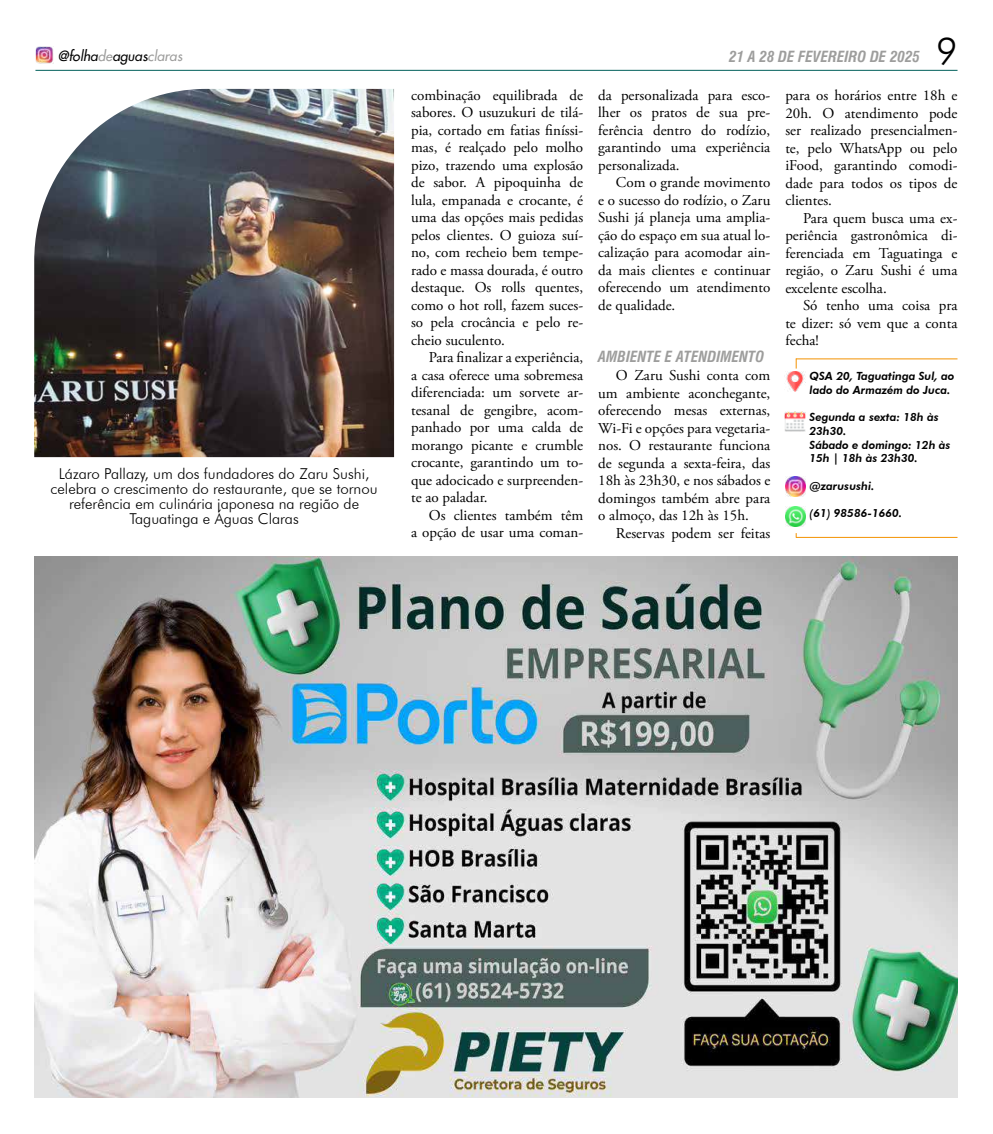
<style>
.page{position:relative;width:993px;height:1134px;background:#fff}
.page>*{position:absolute;margin:0;border:0;box-sizing:border-box;transform-origin:0 0}
.t1{font:300 37px "Futura BT";color:#000}
.t2{font:15px/17.5px "Adobe Garamond Pro";color:#000;text-align:justify}
.t3{font:300 15px/15px "Futura BT";color:#000;text-align:center}
.t4{font:italic 700 condensed 15px "Swiss 721 BT";color:#9d9d9c}
.t5{font:italic 13.75px "Futura 2";color:#000}
.t6{font:italic 800 11.25px/13.8px "Futura BT";color:#000}
.s1{color:#9d9d9c}
</style>
<div class="page">
<hr style="left:35px;top:70px;width:922px;height:1px;background:#00605b">
<img style="left:35px;top:46px;width:18px;height:18px">
<img style="left:34px;top:556px;width:923px;height:541px">
<img style="left:785px;top:507px;width:20px;height:20px">
<img style="left:785px;top:476px;width:20px;height:21px">
<hr style="left:795px;top:359px;width:162px;height:1px;background:#f39200">
<img style="left:784px;top:411px;width:20px;height:20px">
<img style="left:34px;top:89px;width:360px;height:368px">
<hr style="left:795px;top:537px;width:162px;height:1px;background:#f39200">
<img style="left:786px;top:371px;width:18px;height:20px">
<p class="t5" style="left:58px;top:47px;width:126px">@folha<span class="s1">de</span>aguas<span class="s1">claras</span></p>
<p class="t4" style="left:728px;top:48px;width:192px">21 A 28 DE FEVEREIRO DE 2025</p>
<h1 class="t1" style="left:935px;top:28px;width:23px">9</h1>
<p class="t3" style="left:51px;top:466px;width:328px">Lázaro Pallazy, um dos fundadores do Zaru Sushi, celebra o crescimento do restaurante, que se tornou referência em culinária japonesa na região de Taguatinga e Águas Claras</p>
<p class="t2" style="left:411px;top:87px;width:174px">combinação equilibrada de sabores. O usuzukuri de tilá&shy;pia, cortado em fatias finíssi&shy;mas, é realçado pelo molho pizo, trazendo uma explosão de sabor. A pipoquinha de lula, empanada e crocante, é uma das opções mais pedidas pelos clientes. O guioza suí&shy;no, com recheio bem tempe&shy;rado e massa dourada, é outro destaque. Os rolls quentes, como o hot roll, fazem suces&shy;so pela crocância e pelo re&shy;cheio suculento.</p>
<p class="t2" style="left:411px;top:349px;width:173px;text-indent:18px">Para finalizar a experiência, a casa oferece uma sobremesa diferenciada: um sorvete ar&shy;tesanal de gengibre, acom&shy;panhado por uma calda de morango picante e crumble crocante, garantindo um to&shy;que adocicado e surpreenden&shy;te ao paladar.</p>
<p class="t2" style="left:411px;top:507px;width:173px;text-align:right">Os clientes também têm<br>a opção de usar uma coman-</p>
<p class="t2" style="left:598px;top:87px;width:174px">da personalizada para esco&shy;lher os pratos de sua pre&shy;ferência dentro do rodízio, garantindo uma experiência personalizada.</p>
<p class="t2" style="left:598px;top:174px;width:173px;text-indent:18px">Com o grande movimento e o sucesso do rodízio, o Zaru Sushi já planeja uma amplia&shy;ção do espaço em sua atual lo&shy;calização para acomodar ain&shy;da mais clientes e continuar oferecendo um atendimento de qualidade.</p>
<p class="t4" style="left:598px;top:348px;width:167px">AMBIENTE E ATENDIMENTO</p>
<p class="t2" style="left:598px;top:367px;width:173px;text-indent:18px">O Zaru Sushi conta com um ambiente aconchegante, oferecendo mesas externas, Wi-Fi e opções para vegetaria&shy;nos. O restaurante funciona de segunda a sexta-feira, das 18h às 23h30, e nos sábados e domingos também abre para o almoço, das 12h às 15h.</p>
<p class="t2" style="left:615px;top:525px;width:156px">Reservas podem ser feitas</p>
<p class="t2" style="left:785px;top:87px;width:173px">para os horários entre 18h e 20h. O atendimento pode ser realizado presencialmen&shy;te, pelo WhatsApp ou pelo iFood, garantindo comodi&shy;dade para todos os tipos de clientes.</p>
<p class="t2" style="left:785px;top:210px;width:173px;text-indent:18px">Para quem busca uma ex&shy;periência gastronômica di&shy;ferenciada em Taguatinga e região, o Zaru Sushi é uma excelente escolha.</p>
<p class="t2" style="left:785px;top:297px;width:173px;text-indent:18px">Só tenho uma coisa pra te dizer: só vem que a conta fecha!</p>
<p class="t6" style="left:809px;top:369px;width:146px">QSA 20, Taguatinga Sul, ao lado do Armazém do Juca.</p>
<p class="t6" style="left:809px;top:410px;width:142px">Segunda a sexta: 18h às<br>23h30.<br>Sábado e domingo: 12h às<br>15h | 18h às 23h30.</p>
<p class="t6" style="left:809px;top:479px;width:66px">@zarusushi.</p>
<p class="t6" style="left:809px;top:506px;width:94px">(61) 98586-1660.</p>
</div>
